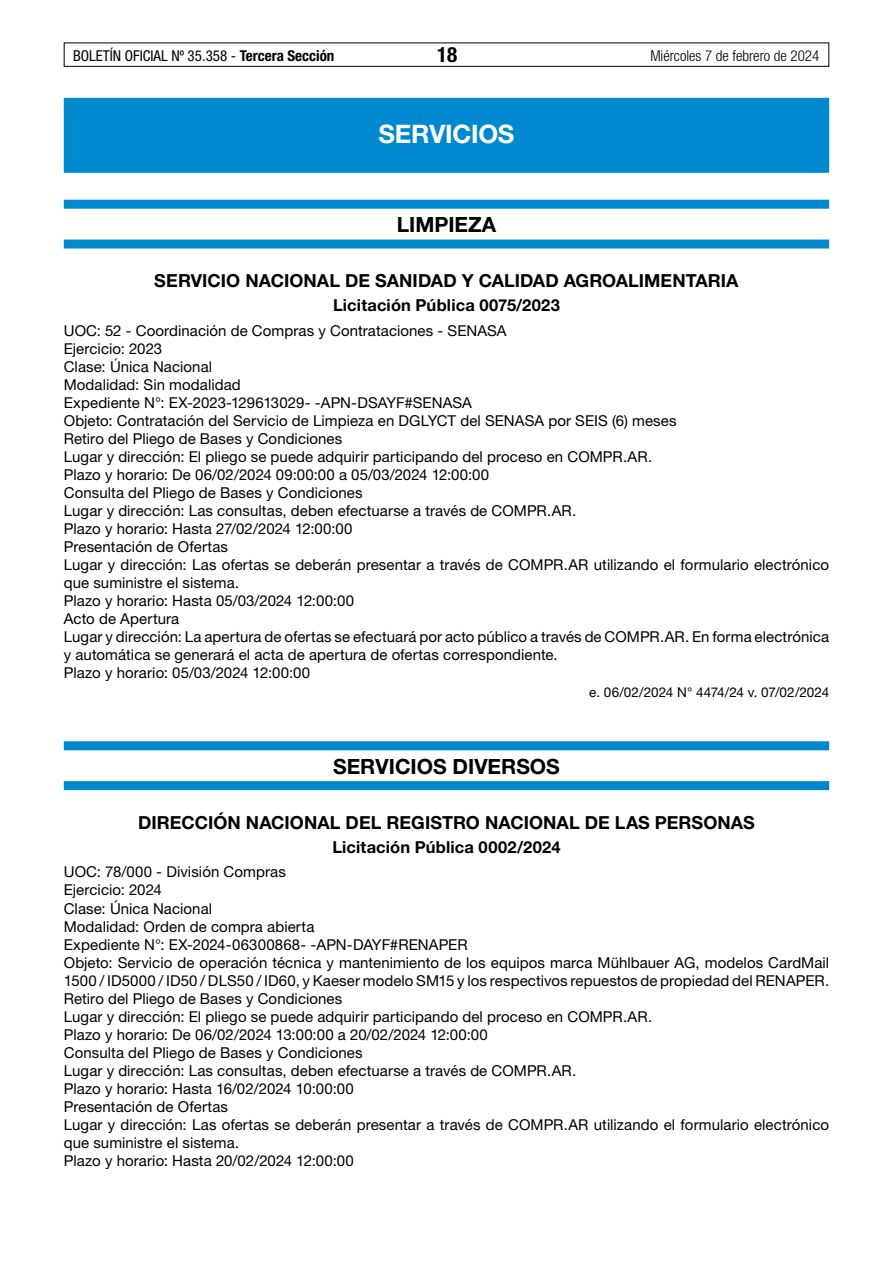
<style>
.page{position:relative;width:893px;height:1263px;background:#fff}
.page>*{position:absolute;margin:0;border:0;box-sizing:border-box;transform-origin:0 0}
.t1{font:700 25.5px "Helvetica Neue LT Std";letter-spacing:-.01em;color:#fff}
.t2{font:700 21px "Helvetica Neue LT Std";color:#000}
.t3{font:700 condensed 21px "Helvetica Neue LT Std";color:#000}
.t4{font:700 18px "Helvetica Neue LT Std";letter-spacing:.005em;color:#000}
.t5{font:700 16.5px "Helvetica Neue LT Std";letter-spacing:.01em;color:#000}
.t6{font:15px/18px "Helvetica Neue LT Std";letter-spacing:.005em;color:#000}
.t7{font:condensed 15px "Helvetica Neue LT Std";color:#000}
.t8{font:300 condensed 15px "Helvetica Neue LT Std";color:#000}
.t9{font:13.5px "Helvetica Neue LT Std";letter-spacing:-.005em;color:#000}
.s1{font-weight:700}
</style>
<div class="page">
<div style="left:64px;top:43px;width:765px;height:24px;border:1px solid #000"></div>
<div style="left:64px;top:98px;width:765px;height:75px;background:#0089cf"></div>
<div style="left:64px;top:200px;width:765px;height:9px;background:#0089cf"></div>
<div style="left:64px;top:240px;width:765px;height:9px;background:#0089cf"></div>
<div style="left:64px;top:741px;width:765px;height:9px;background:#0089cf"></div>
<div style="left:64px;top:781px;width:765px;height:9px;background:#0089cf"></div>
<p class="t7" style="left:73px;top:47px;width:263px">BOLETÍN OFICIAL Nº 35.358 - <span class="s1">Tercera Sección</span></p>
<h2 class="t3" style="left:437px;top:42px;width:22px">18</h2>
<p class="t8" style="left:650px;top:47px;width:170px">Miércoles 7 de febrero de 2024</p>
<h1 class="t1" style="left:378px;top:118px;width:137px">SERVICIOS</h1>
<h2 class="t2" style="left:397px;top:212px;width:101px">LIMPIEZA</h2>
<p class="t4" style="left:154px;top:270px;width:586px">SERVICIO NACIONAL DE SANIDAD Y CALIDAD AGROALIMENTARIA</p>
<p class="t5" style="left:333px;top:295px;width:228px">Licitación Pública 0075/2023</p>
<p class="t6" style="left:64px;top:321px;width:767px">UOC: 52 - Coordinación de Compras y Contrataciones - SENASA<br>Ejercicio: 2023<br>Clase: Única Nacional<br>Modalidad: Sin modalidad<br>Expediente N°: EX-2023-129613029- -APN-DSAYF#SENASA<br>Objeto: Contratación del Servicio de Limpieza en DGLYCT del SENASA por SEIS (6) meses<br>Retiro del Pliego de Bases y Condiciones<br>Lugar y dirección: El pliego se puede adquirir participando del proceso en COMPR.AR.<br>Plazo y horario: De 06/02/2024 09:00:00 a 05/03/2024 12:00:00<br>Consulta del Pliego de Bases y Condiciones<br>Lugar y dirección: Las consultas, deben efectuarse a través de COMPR.AR.<br>Plazo y horario: Hasta 27/02/2024 12:00:00<br>Presentación de Ofertas<br>Lugar y dirección: Las ofertas se deberán presentar a través de COMPR.AR utilizando el formulario electrónico que suministre el sistema.<br>Plazo y horario: Hasta 05/03/2024 12:00:00<br>Acto de Apertura<br>Lugar y dirección: La apertura de ofertas se efectuará por acto público a través de COMPR.AR. En forma electrónica y automática se generará el acta de apertura de ofertas correspondiente.<br>Plazo y horario: 05/03/2024 12:00:00</p>
<p class="t9" style="left:589px;top:684px;width:241px">e. 06/02/2024 N° 4474/24 v. 07/02/2024</p>
<h2 class="t2" style="left:333px;top:753px;width:228px">SERVICIOS DIVERSOS</h2>
<p class="t4" style="left:138px;top:811px;width:618px">DIRECCIÓN NACIONAL DEL REGISTRO NACIONAL DE LAS PERSONAS</p>
<p class="t5" style="left:332px;top:837px;width:230px">Licitación Pública 0002/2024</p>
<p class="t6" style="left:64px;top:863px;width:767px">UOC: 78/000 - División Compras<br>Ejercicio: 2024<br>Clase: Única Nacional<br>Modalidad: Orden de compra abierta<br>Expediente N°: EX-2024-06300868- -APN-DAYF#RENAPER<br>Objeto: Servicio de operación técnica y mantenimiento de los equipos marca Mühlbauer AG, modelos CardMail 1500 / ID5000 / ID50 / DLS50 / ID60, y Kaeser modelo SM15 y los respectivos repuestos de propiedad del RENAPER.<br>Retiro del Pliego de Bases y Condiciones<br>Lugar y dirección: El pliego se puede adquirir participando del proceso en COMPR.AR.<br>Plazo y horario: De 06/02/2024 13:00:00 a 20/02/2024 12:00:00<br>Consulta del Pliego de Bases y Condiciones<br>Lugar y dirección: Las consultas, deben efectuarse a través de COMPR.AR.<br>Plazo y horario: Hasta 16/02/2024 10:00:00<br>Presentación de Ofertas<br>Lugar y dirección: Las ofertas se deberán presentar a través de COMPR.AR utilizando el formulario electrónico que suministre el sistema.<br>Plazo y horario: Hasta 20/02/2024 12:00:00</p>
</div>
